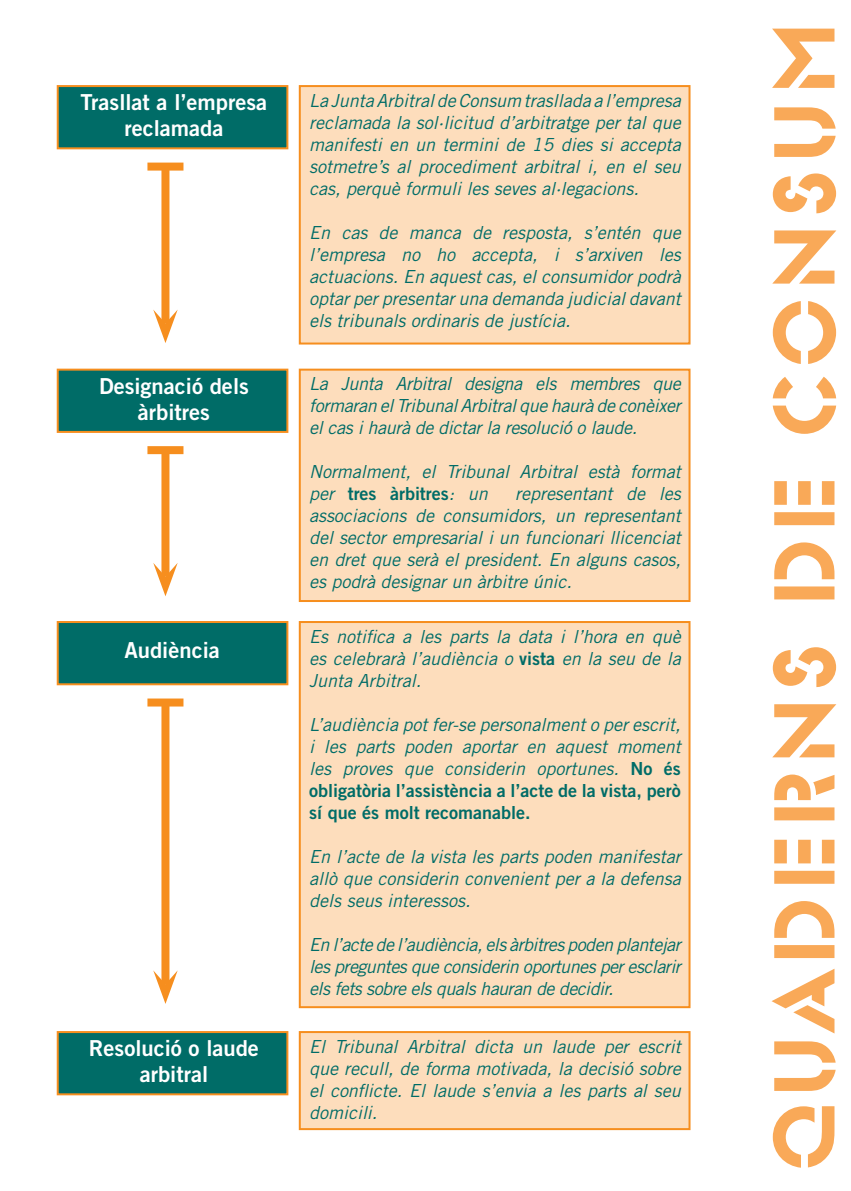
<style>
.page{position:relative;width:851px;height:1191px;background:#fff}
.page>*{position:absolute;margin:0;border:0;box-sizing:border-box;transform-origin:0 0}
.t1{font:90px "Glaser Ste D";letter-spacing:.09em;color:#f9a958}
.t2{font:22px/26px "Trade Gothic Bold Two";color:#fff;text-align:center}
.t3{font:italic 18px/22px "Trade Gothic";color:#006c67;text-align:justify}
.s1{font-family:"Trade Gothic Bold Two";font-style:normal}
</style>
<div class="page">
<div style="left:299px;top:85px;width:391px;height:259px;background:#fdddbc;border:2px solid #f68e1e"></div>
<div style="left:299px;top:621px;width:391px;height:387px;background:#fdddbc;border:2px solid #f68e1e"></div>
<div style="left:299px;top:369px;width:391px;height:233px;background:#fdddbc;border:2px solid #f68e1e"></div>
<div style="left:299px;top:1031px;width:391px;height:99px;background:#fdddbc;border:2px solid #f68e1e"></div>
<div style="left:57px;top:85px;width:231px;height:64px;background:#006c67;border:2px solid #f68e1e"></div>
<div style="left:57px;top:621px;width:231px;height:64px;background:#006c67;border:2px solid #f68e1e"></div>
<div style="left:57px;top:369px;width:231px;height:64px;background:#006c67;border:2px solid #f68e1e"></div>
<div style="left:57px;top:1031px;width:231px;height:64px;background:#006c67;border:2px solid #f68e1e"></div>
<div style="left:161px;top:167px;width:8px;height:156px;background:#f68e1e"></div>
<div style="left:147px;top:163px;width:36px;height:8px;background:#f68e1e"></div>
<svg style="left:153px;top:309px;width:25px;height:34px"></svg>
<div style="left:161px;top:702px;width:8px;height:282px;background:#f68e1e"></div>
<div style="left:147px;top:698px;width:36px;height:8px;background:#f68e1e"></div>
<svg style="left:153px;top:970px;width:25px;height:34px"></svg>
<div style="left:161px;top:450px;width:8px;height:126px;background:#f68e1e"></div>
<div style="left:147px;top:446px;width:36px;height:8px;background:#f68e1e"></div>
<svg style="left:153px;top:563px;width:25px;height:33px"></svg>
<p class="t2" style="left:81px;top:89px;width:188px">Trasllat a l’empresa reclamada</p>
<p class="t3" style="left:309px;top:89px;width:373px">La Junta Arbitral de Consum trasllada a l’empresa reclamada la sol·licitud d’arbitratge per tal que manifesti en un termini de 15 dies si accepta sotmetre’s al procediment arbitral i, en el seu cas, perquè formuli les seves al·legacions.</p>
<p class="t3" style="left:309px;top:221px;width:373px">En cas de manca de resposta, s’entén que l’empresa no ho accepta, i s’arxiven les actuacions. En aquest cas, el consumidor podrà optar per presentar una demanda judicial davant els tribunals ordinaris de justícia.</p>
<p class="t2" style="left:99px;top:373px;width:151px">Designació dels àrbitres</p>
<p class="t3" style="left:309px;top:372px;width:373px">La Junta Arbitral designa els membres que formaran el Tribunal Arbitral que haurà de conèixer el cas i haurà de dictar la resolució o laude.</p>
<p class="t3" style="left:309px;top:460px;width:373px">Normalment, el Tribunal Arbitral està format per <span class="s1">tres àrbitres</span>: un</p>
<p class="t3" style="left:309px;top:482px;width:373px;text-indent:206px">representant de les associacions de consumidors, un representant del sector empresarial i un funcionari llicenciat en dret que serà el president. En alguns casos, es podrà designar un àrbitre únic.</p>
<p class="t2" style="left:124px;top:636px;width:97px">Audiència</p>
<p class="t3" style="left:309px;top:625px;width:373px">Es notifica a les parts la data i l’hora en què es celebrarà l’audiència o <span class="s1">vista</span> en la seu de la Junta Arbitral.</p>
<p class="t3" style="left:309px;top:713px;width:373px">L’audiència pot fer-se personalment o per escrit, i les parts poden aportar en aquest moment les proves que considerin oportunes. <span class="s1">No és obligatòria l’assistència a l’acte de la vista, però sí que és molt recomanable.</span></p>
<p class="t3" style="left:309px;top:845px;width:373px">En l’acte de la vista les parts poden manifestar allò que considerin convenient per a la defensa dels seus interessos.</p>
<p class="t3" style="left:309px;top:933px;width:373px">En l’acte de l’audiència, els àrbitres poden plantejar les preguntes que considerin oportunes per esclarir els fets sobre els quals hauran de decidir.</p>
<p class="t2" style="left:89px;top:1035px;width:171px">Resolució o laude arbitral</p>
<p class="t3" style="left:309px;top:1035px;width:373px">El Tribunal Arbitral dicta un laude per escrit que recull, de forma motivada, la decisió sobre el conflicte. El laude s’envia a les parts al seu domicili.</p>
<h1 class="t1" style="left:753px;top:1171px;width:1150px;rotate:-90deg">QUADERNS DE CONSUM</h1>
</div>
